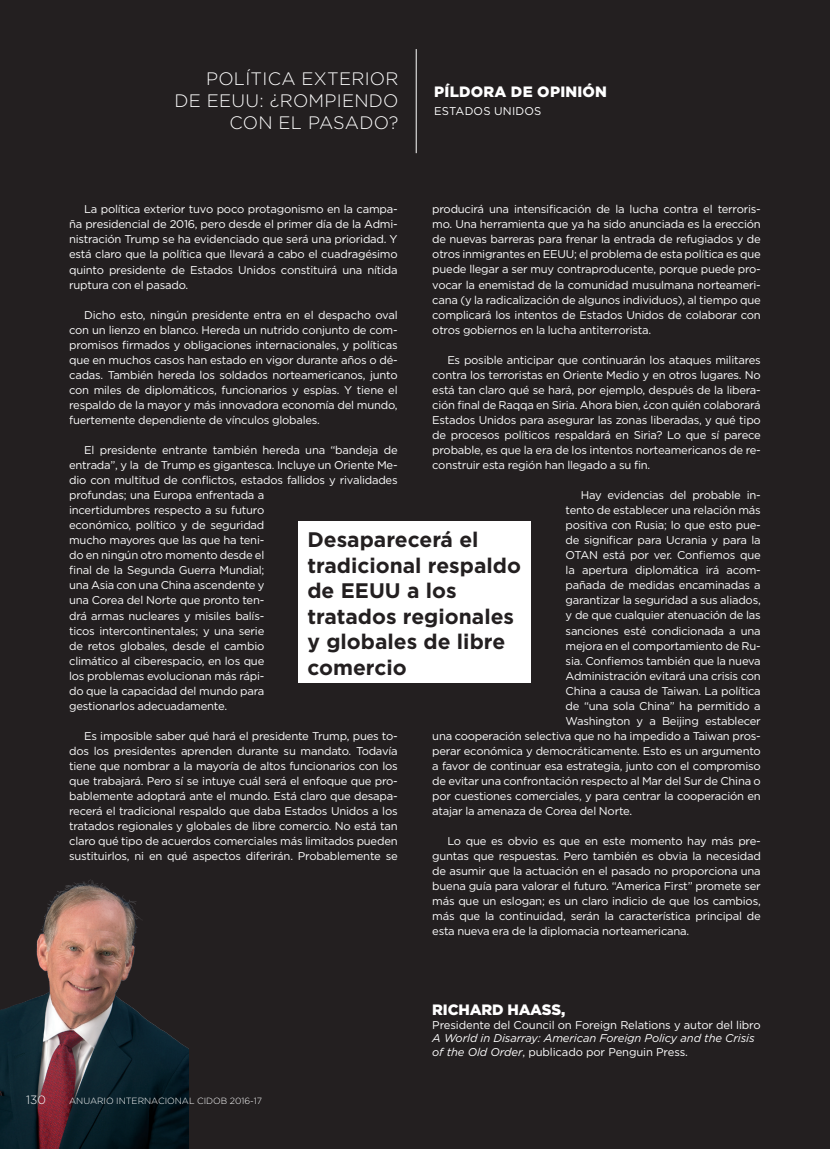
<style>
.page{position:relative;width:830px;height:1149px;background:#fff}
.page>*{position:absolute;margin:0;border:0;box-sizing:border-box;transform-origin:0 0}
.t1{font:700 21px/25.5px "Gotham";color:#231f20}
.t2{font:300 18px/21.6px "Gotham";letter-spacing:.015em;color:#fff;text-align:right}
.t3{font:900 15px "Gotham";letter-spacing:.015em;color:#fff}
.t4{font:900 15px "Gotham";letter-spacing:-.01em;color:#fff}
.t5{font:300 12px "Gotham";color:#fff}
.t6{font:11.25px/15px "Gotham";letter-spacing:-.02em;color:#fff;text-align:justify}
.t7{font:italic 11.25px/13.5px "Gotham";letter-spacing:-.01em;color:#fff}
.t8{font:11.25px "Gotham";letter-spacing:.015em;color:#fff}
.t9{font:300 9px "Gotham";color:#fff}
.s1{font-style:normal}
</style>
<div class="page">
<div style="left:0;top:0;width:829px;height:1148px;background:#231f20"></div>
<hr style="left:829px;top:0;width:1px;height:1148px;background:#231f20">
<img style="left:0;top:879px;width:188px;height:269px">
<hr style="left:415px;top:49px;width:1px;height:104px;background:#fff">
<div style="left:299px;top:521px;width:232px;height:162px;background:#fff"></div>
<h2 class="t2" style="left:174px;top:68px;width:225px">POLÍTICA EXTERIOR<br>DE EEUU: ¿ROMPIENDO<br>CON EL PASADO?</h2>
<h3 class="t3" style="left:434px;top:82px;width:174px">PÍLDORA DE OPINIÓN</h3>
<p class="t8" style="left:434px;top:104px;width:109px">ESTADOS UNIDOS</p>
<p class="t6" style="left:432px;top:201px;width:330px">producirá una intensificación de la lucha contra el terroris&shy;mo. Una herramienta que ya ha sido anunciada es la erección de nuevas barreras para frenar la entrada de refugiados y de otros inmigrantes en EEUU; el problema de esta política es que puede llegar a ser muy contraproducente, porque puede pro&shy;vocar la enemistad de la comunidad musulmana norteameri&shy;cana (y la radicalización de algunos individuos), al tiempo que complicará los intentos de Estados Unidos de colaborar con otros gobiernos en la lucha antiterrorista.</p>
<p class="t6" style="left:432px;top:352px;width:330px;text-indent:15px">Es posible anticipar que continuarán los ataques militares contra los terroristas en Oriente Medio y en otros lugares. No está tan claro qué se hará, por ejemplo, después de la libera&shy;ción final de Raqqa en Siria. Ahora bien, ¿con quién colaborará Estados Unidos para asegurar las zonas liberadas, y qué tipo de procesos políticos respaldará en Siria? Lo que sí parece probable, es que la era de los intentos norteamericanos de re&shy;construir esta región han llegado a su fin.</p>
<p class="t6" style="left:580px;top:487px;width:181px">Hay evidencias del probable in-</p>
<p class="t6" style="left:565px;top:502px;width:196px">tento de establecer una relación más</p>
<p class="t6" style="left:565px;top:517px;width:196px">positiva con Rusia; lo que esto pue-</p>
<p class="t6" style="left:565px;top:532px;width:196px">de significar para Ucrania y para la</p>
<p class="t6" style="left:565px;top:547px;width:196px">OTAN está por ver. Confiemos que</p>
<p class="t6" style="left:565px;top:562px;width:196px">la apertura diplomática irá acom-</p>
<p class="t6" style="left:565px;top:577px;width:196px">pañada de medidas encaminadas a</p>
<p class="t6" style="left:565px;top:592px;width:196px">garantizar la seguridad a sus aliados,</p>
<p class="t6" style="left:565px;top:607px;width:196px">y de que cualquier atenuación de las</p>
<p class="t6" style="left:565px;top:622px;width:196px">sanciones esté condicionada a una</p>
<p class="t6" style="left:565px;top:637px;width:196px">mejora en el comportamiento de Ru-</p>
<p class="t6" style="left:565px;top:652px;width:196px">sia. Confiemos también que la nueva</p>
<p class="t6" style="left:565px;top:667px;width:196px">Administración evitará una crisis con</p>
<p class="t6" style="left:565px;top:682px;width:196px">China a causa de Taiwan. La política</p>
<p class="t6" style="left:565px;top:697px;width:196px">de “una sola China” ha permitido a</p>
<p class="t6" style="left:565px;top:712px;width:196px">Washington y a Beijing establecer</p>
<p class="t6" style="left:432px;top:727px;width:330px">una cooperación selectiva que no ha impedido a Taiwan pros-</p>
<p class="t6" style="left:432px;top:742px;width:330px">perar económica y democráticamente. Esto es un argumento</p>
<p class="t6" style="left:432px;top:758px;width:330px">a favor de continuar esa estrategia, junto con el compromiso</p>
<p class="t6" style="left:432px;top:773px;width:330px">de evitar una confrontación respecto al Mar del Sur de China o</p>
<p class="t6" style="left:432px;top:788px;width:330px">por cuestiones comerciales, y para centrar la cooperación en</p>
<p class="t6" style="left:432px;top:803px;width:201px">atajar la amenaza de Corea del Norte.</p>
<p class="t6" style="left:432px;top:833px;width:330px;text-indent:15px">Lo que es obvio es que en este momento hay más pre&shy;guntas que respuestas. Pero también es obvia la necesidad de asumir que la actuación en el pasado no proporciona una buena guía para valorar el futuro. “America First” promete ser más que un eslogan; es un claro indicio de que los cambios, más que la continuidad, serán la característica principal de esta nueva era de la diplomacia norteamericana.</p>
<p class="t6" style="left:69px;top:201px;width:330px;text-indent:15px">La política exterior tuvo poco protagonismo en la campa&shy;ña presidencial de 2016, pero desde el primer día de la Admi&shy;nistración Trump se ha evidenciado que será una prioridad. Y está claro que la política que llevará a cabo el cuadragésimo quinto presidente de Estados Unidos constituirá una nítida ruptura con el pasado.</p>
<p class="t6" style="left:69px;top:307px;width:330px;text-indent:15px">Dicho esto, ningún presidente entra en el despacho oval con un lienzo en blanco. Hereda un nutrido conjunto de com&shy;promisos firmados y obligaciones internacionales, y políticas que en muchos casos han estado en vigor durante años o dé&shy;cadas. También hereda los soldados norteamericanos, junto con miles de diplomáticos, funcionarios y espías. Y tiene el respaldo de la mayor y más innovadora economía del mundo, fuertemente dependiente de vínculos globales.</p>
<p class="t6" style="left:69px;top:442px;width:330px;text-align:left;text-indent:15px">El presidente entrante también hereda una “bandeja de entrada”, y la de Trump es gigantesca. Incluye un Oriente Me&shy;dio con multitud de conflictos, estados fallidos y rivalidades profundas; una Europa enfrentada a<br>incertidumbres respecto a su futuro<br>económico, político y de seguridad<br>mucho mayores que las que ha teni-<br>do en ningún otro momento desde el<br>final de la Segunda Guerra Mundial;<br>una Asia con una China ascendente y<br>una Corea del Norte que pronto ten-<br>drá armas nucleares y misiles balís-<br>ticos intercontinentales; y una serie<br>de retos globales, desde el cambio<br>climático al ciberespacio, en los que<br>los problemas evolucionan más rápi-<br>do que la capacidad del mundo para<br>gestionarlos adecuadamente.</p>
<p class="t6" style="left:69px;top:728px;width:330px;text-indent:15px">Es imposible saber qué hará el presidente Trump, pues to&shy;dos los presidentes aprenden durante su mandato. Todavía tiene que nombrar a la mayoría de altos funcionarios con los que trabajará. Pero sí se intuye cuál será el enfoque que pro&shy;bablemente adoptará ante el mundo. Está claro que desapa&shy;recerá el tradicional respaldo que daba Estados Unidos a los tratados regionales y globales de libre comercio. No está tan claro qué tipo de acuerdos comerciales más limitados pueden sustituirlos, ni en qué aspectos diferirán. Probablemente se</p>
<h1 class="t1" style="left:307px;top:526px;width:215px">Desaparecerá el tradicional respaldo de EEUU a los tratados regionales y globales de libre comercio</h1>
<p class="t5" style="left:26px;top:1091px;width:21px">130</p>
<p class="t9" style="left:69px;top:1094px;width:194px">ANUARIO INTERNACIONAL CIDOB 2016-17</p>
<h3 class="t4" style="left:432px;top:999px;width:134px">RICHARD HAASS,</h3>
<p class="t6" style="left:432px;top:1016px;width:330px">Presidente del Council on Foreign Relations y autor del libro</p>
<p class="t7" style="left:432px;top:1030px;width:324px">A World in Disarray: American Foreign Policy and the Crisis of the Old Order<span class="s1">, publicado por Penguin Press.</span></p>
</div>
